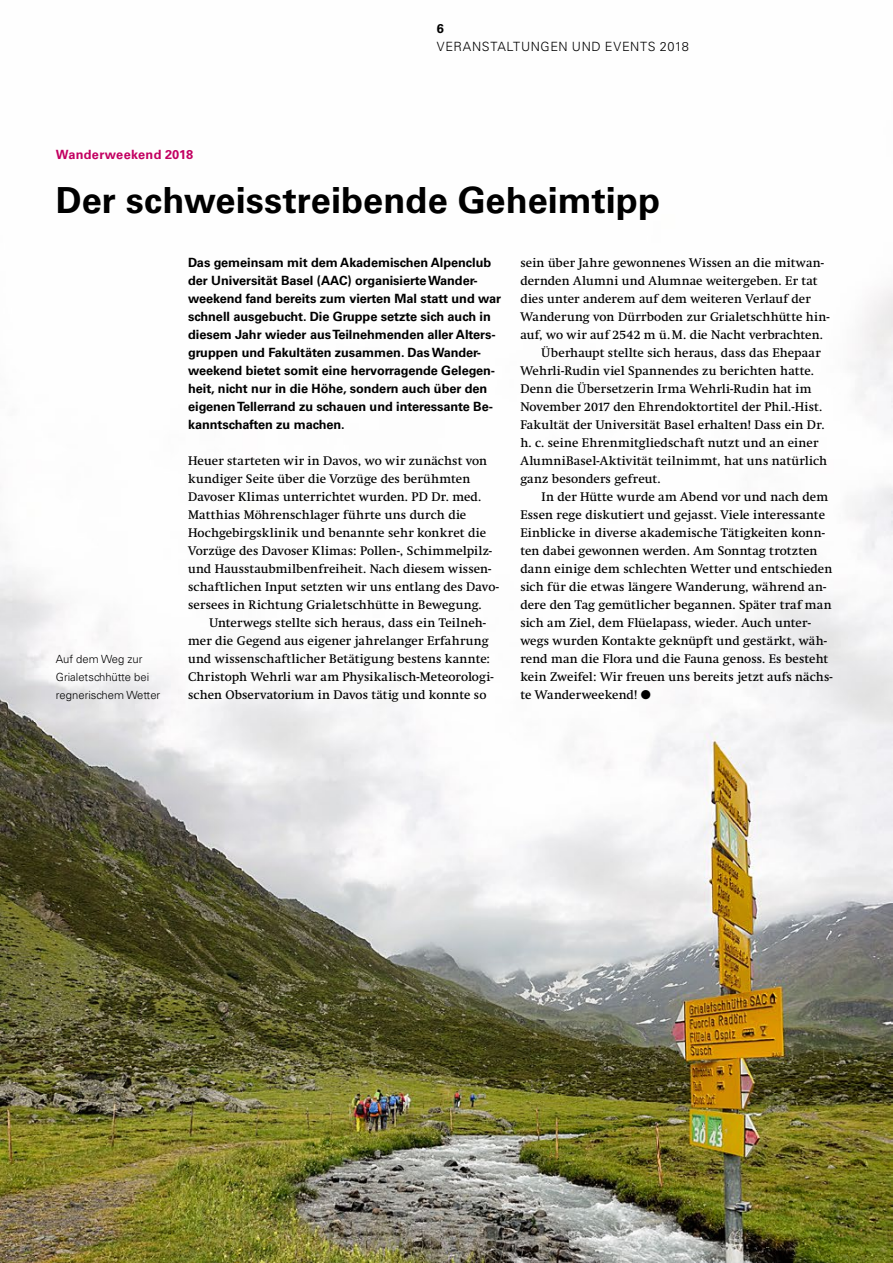
<style>
.page{position:relative;width:893px;height:1263px;background:#fff}
.page>*{position:absolute;margin:0;border:0;box-sizing:border-box;transform-origin:0 0}
.t1{font:700 36px "Univers LT Std";letter-spacing:.005em;color:#000}
.t2{font:12.75px/18px "Swift Neue LT Pro";letter-spacing:.01em;color:#000}
.t3{font:700 12.75px/18px "Univers LT Std";letter-spacing:-.005em;color:#000}
.t4{font:300 12.75px "Univers LT Std";letter-spacing:.045em;color:#000}
.t5{font:700 12.75px "Univers LT Std";letter-spacing:.02em;color:#c30061}
.t6{font:300 11.25px/18px "Univers LT Std";color:#000}
</style>
<div class="page">
<img style="left:0;top:288px;width:893px;height:975px">
<p class="t3" style="left:437px;top:20px;width:9px">6</p>
<p class="t4" style="left:437px;top:39px;width:253px">VERANSTALTUNGEN UND EVENTS 2018</p>
<p class="t5" style="left:56px;top:147px;width:139px">Wanderweekend 2018</p>
<h1 class="t1" style="left:56px;top:179px;width:606px">Der schweisstreibende Geheimtipp</h1>
<p class="t3" style="left:188px;top:254px;width:315px">Das gemeinsam mit dem Akademischen Alpenclub der Universität Basel (AAC) organisierte Wander&shy;weekend fand bereits zum vierten Mal statt und war schnell ausgebucht. Die Gruppe setzte sich auch in diesem Jahr wieder aus Teilnehmenden aller Alters&shy;gruppen und Fakultäten zusammen. Das Wander&shy;weekend bietet somit eine hervorragende Gelegen&shy;heit, nicht nur in die Höhe, sondern auch über den eigenen Tellerrand zu schauen und interessante Be&shy;kanntschaften zu machen.</p>
<p class="t2" style="left:188px;top:452px;width:312px">Heuer starteten wir in Davos, wo wir zunächst von kundiger Seite über die Vorzüge des berühmten Davoser Klimas unterrichtet wurden. PD Dr. med.<br>Matthias Möhrenschlager führte uns durch die Hochgebirgsklinik und benannte sehr konkret die Vorzüge des Davoser Klimas: Pollen-, Schimmelpilz&shy;und Hausstaubmilbenfreiheit. Nach diesem wissen&shy;schaftlichen Input setzten wir uns entlang des Davo&shy;sersees in Richtung Grialetschhütte in Bewegung.</p>
<p class="t2" style="left:188px;top:614px;width:307px;text-indent:21px">Unterwegs stellte sich heraus, dass ein Teilneh&shy;mer die Gegend aus eigener jahrelanger Erfahrung und wissenschaftlicher Betätigung bestens kannte:<br>Christoph Wehrli war am Physikalisch-Meteorologi&shy;schen Observatorium in Davos tätig und konnte so</p>
<p class="t2" style="left:520px;top:254px;width:305px">sein über Jahre gewonnenes Wissen an die mitwan-</p>
<p class="t2" style="left:520px;top:272px;width:299px">dernden Alumni und Alumnae weitergeben. Er tat</p>
<p class="t2" style="left:520px;top:290px;width:292px">dies unter anderem auf dem weiteren Verlauf der</p>
<p class="t2" style="left:520px;top:308px;width:311px">Wanderung von Dürrboden zur Grialetschhütte hin-</p>
<p class="t2" style="left:520px;top:326px;width:304px">auf, wo wir auf 2542 m ü.M. die Nacht verbrachten.</p>
<p class="t2" style="left:542px;top:344px;width:281px">Überhaupt stellte sich heraus, dass das Ehepaar</p>
<p class="t2" style="left:520px;top:362px;width:295px">Wehrli-Rudin viel Spannendes zu berichten hatte.</p>
<p class="t2" style="left:520px;top:380px;width:293px">Denn die Übersetzerin Irma Wehrli-Rudin hat im</p>
<p class="t2" style="left:520px;top:398px;width:303px">November 2017 den Ehrendoktortitel der Phil.-Hist.</p>
<p class="t2" style="left:520px;top:416px;width:306px">Fakultät der Universität Basel erhalten! Dass ein Dr.</p>
<p class="t2" style="left:520px;top:434px;width:299px">h. c. seine Ehrenmitgliedschaft nutzt und an einer</p>
<p class="t2" style="left:520px;top:452px;width:308px">AlumniBasel-Aktivität teilnimmt, hat uns natürlich</p>
<p class="t2" style="left:520px;top:470px;width:142px">ganz besonders gefreut.</p>
<p class="t2" style="left:542px;top:488px;width:288px">In der Hütte wurde am Abend vor und nach dem</p>
<p class="t2" style="left:520px;top:506px;width:306px">Essen rege diskutiert und gejasst. Viele interessante</p>
<p class="t2" style="left:520px;top:524px;width:306px">Einblicke in diverse akademische Tätigkeiten konn-</p>
<p class="t2" style="left:520px;top:542px;width:299px">ten dabei gewonnen werden. Am Sonntag trotzten</p>
<p class="t2" style="left:520px;top:560px;width:313px">dann einige dem schlechten Wetter und entschieden</p>
<p class="t2" style="left:520px;top:578px;width:307px">sich für die etwas längere Wanderung, während an-</p>
<p class="t2" style="left:520px;top:596px;width:313px">dere den Tag gemütlicher begannen. Später traf man</p>
<p class="t2" style="left:520px;top:614px;width:292px">sich am Ziel, dem Flüelapass, wieder. Auch unter-</p>
<p class="t2" style="left:520px;top:632px;width:308px">wegs wurden Kontakte geknüpft und gestärkt, wäh-</p>
<p class="t2" style="left:520px;top:650px;width:309px">rend man die Flora und die Fauna genoss. Es besteht</p>
<p class="t2" style="left:520px;top:668px;width:314px">kein Zweifel: Wir freuen uns bereits jetzt aufs nächs-</p>
<p class="t2" style="left:520px;top:686px;width:132px">te Wanderweekend! ●</p>
<p class="t6" style="left:56px;top:650px;width:106px">Auf dem Weg zur<br>Grialetschhütte bei regnerischem Wetter</p>
</div>
